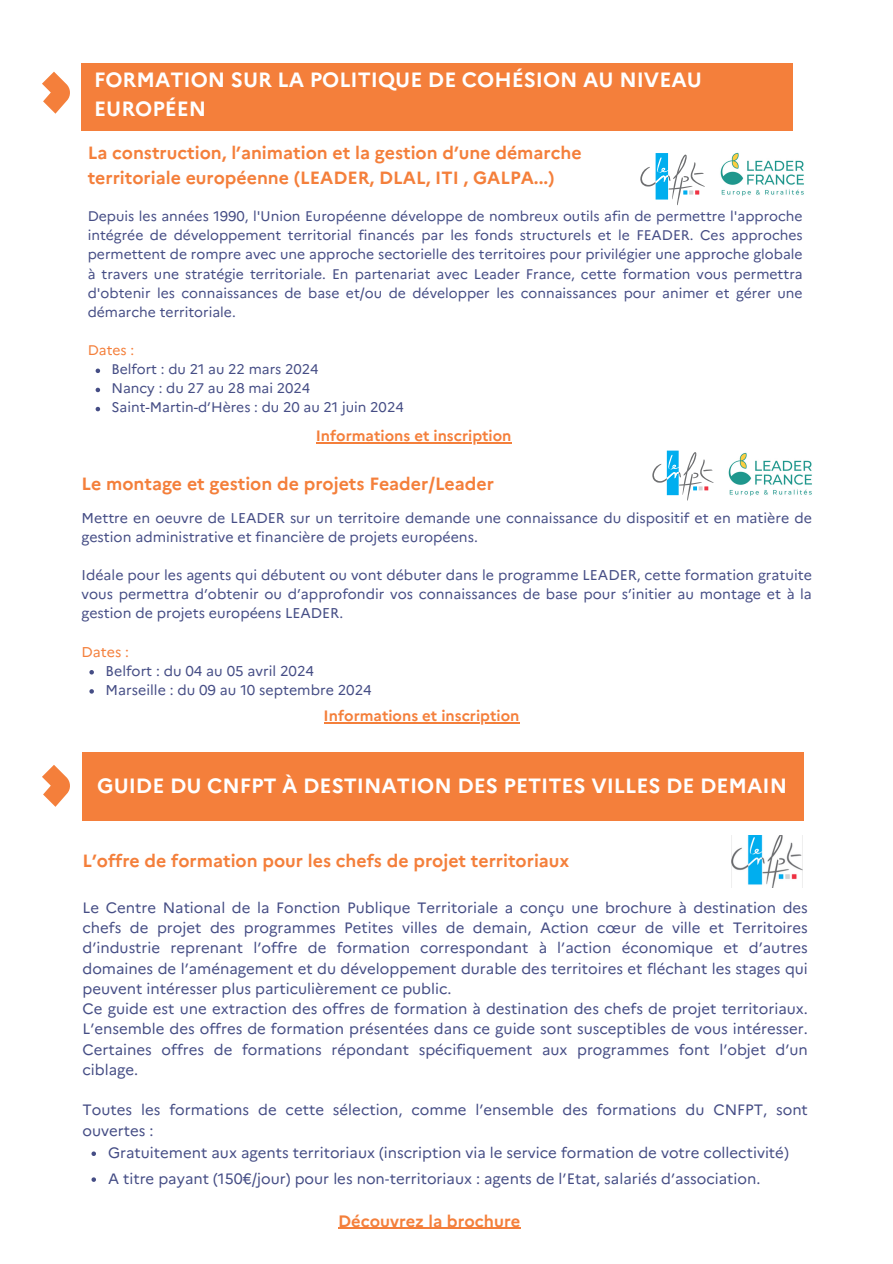
<style>
.page{position:relative;width:893px;height:1264px;background:#fff}
.page>*{position:absolute;margin:0;border:0;box-sizing:border-box;transform-origin:0 0}
.t1{font:700 20.7px/28.2px "Marianne";color:#fff}
.t2{font:700 17.7px/24.8px "Marianne";color:#f47f3b}
.t3{font:700 16.5px "Marianne";color:#f47f3b}
.t4{font:15px/20.2px "Marianne";color:#454d85}
.t5{font:700 15px "Marianne";color:#f47f3b}
.t6{font:14.25px/19.2px "Marianne";color:#454d85}
.t7{font:13.95px/19.2px "Marianne";color:#454d85;text-align:justify}
.s1{color:#f47f3b}
.s2{color:#f57f3b}
.s3{font-family:"Noto Sans"}
</style>
<div class="page">
<div style="left:81px;top:63px;width:711px;height:68px;background:#f47f3b"></div>
<img style="left:720px;top:152px;width:84px;height:44px">
<svg style="left:42px;top:72px;width:28px;height:42px"></svg>
<svg style="left:91px;top:1151px;width:5px;height:4px"></svg>
<svg style="left:91px;top:1177px;width:5px;height:4px"></svg>
<div style="left:82px;top:752px;width:722px;height:68px;background:#f47f3b"></div>
<svg style="left:42px;top:765px;width:28px;height:41px"></svg>
<img style="left:728px;top:452px;width:84px;height:44px">
<svg style="left:89px;top:670px;width:5px;height:4px"></svg>
<svg style="left:89px;top:689px;width:5px;height:4px"></svg>
<hr style="left:323px;top:722px;width:196px;height:1px;background:#f47f3b">
<svg style="left:96px;top:368px;width:4px;height:5px"></svg>
<svg style="left:96px;top:388px;width:4px;height:4px"></svg>
<svg style="left:96px;top:407px;width:4px;height:4px"></svg>
<hr style="left:316px;top:442px;width:195px;height:1px;background:#f47f3b">
<hr style="left:338px;top:1227px;width:182px;height:1px;background:#f47f3b">
<img style="left:731px;top:835px;width:71px;height:52px">
<svg style="left:640px;top:153px;width:65px;height:52px"></svg>
<svg style="left:652px;top:450px;width:61px;height:50px"></svg>
<h1 class="t1" style="left:94px;top:66px;width:609px">FORMATION SUR LA POLITIQUE DE COHÉSION AU NIVEAU<br>EUROPÉEN</h1>
<p class="t2" style="left:88px;top:140px;width:495px">La construction, l’animation et la gestion d’une démarche territoriale européenne (LEADER, DLAL, ITI , GALPA...)</p>
<p class="t7" style="left:88px;top:206px;width:716px">Depuis les années 1990, l'Union Européenne développe de nombreux outils afin de permettre l'approche intégrée de développement territorial financés par les fonds structurels et le FEADER. Ces approches permettent de rompre avec une approche sectorielle des territoires pour privilégier une approche globale à travers une stratégie territoriale. En partenariat avec Leader France, cette formation vous permettra d'obtenir les connaissances de base et/ou de développer les connaissances pour animer et gérer une démarche territoriale.</p>
<p class="t7" style="left:111px;top:340px;width:294px;text-align:left;text-indent:-24px"><span class="s1">Dates</span> <span class="s2">:<br></span>Belfort : du 21 au 22 mars 2024<br>Nancy : du 27 au 28 mai 2024<br>Saint-Martin-d’Hères : du 20 au 21 juin 2024</p>
<p class="t5" style="left:316px;top:424px;width:197px">Informations et inscription</p>
<p class="t2" style="left:81px;top:471px;width:414px">Le montage et gestion de projets Feader/Leader</p>
<p class="t6" style="left:81px;top:508px;width:732px">Mettre en oeuvre de LEADER sur un territoire demande une connaissance du dispositif et en matière de gestion administrative et financière de projets européens.</p>
<p class="t6" style="left:81px;top:565px;width:731px;text-align:justify">Idéale pour les agents qui débutent ou vont débuter dans le programme LEADER, cette formation gratuite vous permettra d’obtenir ou d’approfondir vos connaissances de base pour s’initier au montage et à la gestion de projets européens LEADER.</p>
<p class="t6" style="left:106px;top:642px;width:267px;text-indent:-24px"><span class="s1">Dates</span> <span class="s2">:<br></span>Belfort : du 04 au 05 avril 2024<br>Marseille : du 09 au 10 septembre 2024</p>
<p class="t5" style="left:323px;top:704px;width:197px">Informations et inscription</p>
<h1 class="t1" style="left:97px;top:771px;width:691px">GUIDE DU CNFPT À DESTINATION DES PETITES VILLES DE DEMAIN</h1>
<p class="t2" style="left:82px;top:848px;width:488px">L’offre de formation pour les chefs de projet territoriaux</p>
<p class="t4" style="left:82px;top:897px;width:727px">Le Centre National de la Fonction Publique Territoriale a conçu une brochure à destination des chefs de projet des programmes Petites villes de demain, Action cœur de ville et Territoires d’industrie reprenant l’offre de formation correspondant à l’action économique et d’autres domaines de l’aménagement et du développement durable des territoires et fléchant les stages qui peuvent intéresser plus particulièrement ce public.<br>Ce guide est une extraction des offres de formation à destination des chefs de projet territoriaux.<br>L’ensemble des offres de formation présentées dans ce guide sont susceptibles de vous intéresser.<br>Certaines offres de formations répondant spécifiquement aux programmes font l’objet d’un ciblage.</p>
<p class="t4" style="left:82px;top:1099px;width:727px">Toutes les formations de cette sélection, comme l’ensemble des formations du CNFPT, sont ouvertes :</p>
<p class="t4" style="left:108px;top:1139px;width:682px;line-height:25.8px">Gratuitement aux agents territoriaux (inscription via le service formation de votre collectivité)<br>A titre payant (150€/jour) pour les non<span class="s3">‐</span>territoriaux : agents de l’Etat, salariés d’association.</p>
<p class="t3" style="left:338px;top:1210px;width:184px">Découvrez la brochure</p>
</div>
